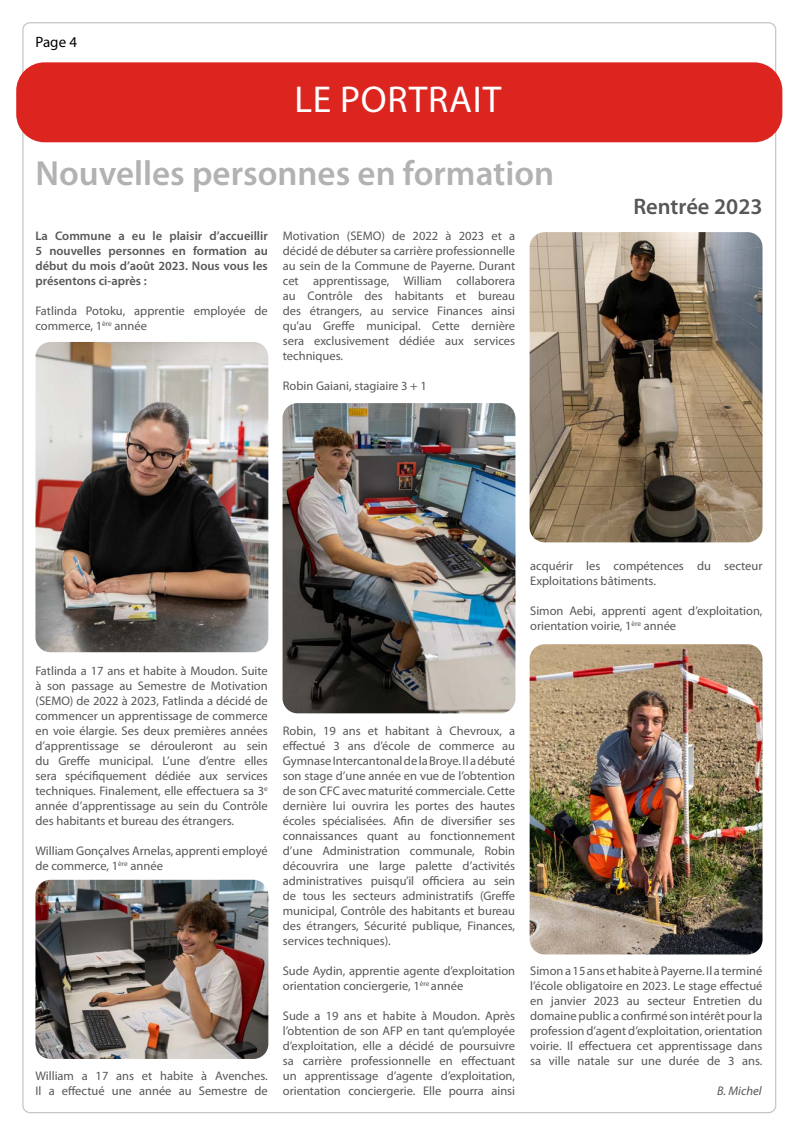
<style>
.page{position:relative;width:798px;height:1134px;background:#fff}
.page>*{position:absolute;margin:0;border:0;box-sizing:border-box;transform-origin:0 0}
.t1{font:37.5px "Myriad Pro";letter-spacing:.02em;color:#fff}
.t2{font:600 35px "Myriad Pro";color:#b3b2b2}
.t3{font:600 22.5px "Myriad Pro";color:#575756}
.t4{font:15px "Myriad Pro";color:#000}
.t5{font:12.5px/15px "Myriad Pro";color:#575756}
.t6{font:600 12.5px/15px "Myriad Pro";color:#575756;text-align:justify}
.t7{font:italic 12.5px "Myriad Pro";color:#575756}
</style>
<div class="page">
<div style="left:16px;top:62px;width:766px;height:80px;background:#dd2520;border-radius:28px"></div>
<img style="left:35px;top:342px;width:233px;height:310px">
<img style="left:35px;top:880px;width:233px;height:179px">
<img style="left:282px;top:403px;width:233px;height:310px">
<img style="left:529px;top:232px;width:233px;height:310px">
<img style="left:529px;top:644px;width:233px;height:310px">
<p class="t4" style="left:35px;top:32px;width:43px">Page 4</p>
<h1 class="t1" style="left:294px;top:76px;width:208px">LE PORTRAIT</h1>
<h2 class="t2" style="left:35px;top:151px;width:520px">Nouvelles personnes en formation</h2>
<p class="t6" style="left:35px;top:228px;width:234px">La Commune a eu le plaisir d’accueillir 5 nouvelles personnes en formation au début du mois d’août 2023. Nous vous les présentons ci-après :</p>
<p class="t5" style="left:35px;top:303px;width:234px">Fatlinda Potoku, apprentie employée de commerce, 1<sup>ère</sup> année</p>
<p class="t5" style="left:283px;top:228px;width:234px;text-align:justify">Motivation (SEMO) de 2022 à 2023 et a décidé de débuter sa carrière professionnelle au sein de la Commune de Payerne. Durant cet apprentissage, William collaborera au Contrôle des habitants et bureau des étrangers, au service Finances ainsi qu’au Greffe municipal. Cette dernière sera exclusivement dédiée aux services techniques.</p>
<p class="t5" style="left:283px;top:378px;width:145px">Robin Gaiani, stagiaire 3 + 1</p>
<h3 class="t3" style="left:633px;top:192px;width:131px">Rentrée 2023</h3>
<p class="t5" style="left:35px;top:663px;width:234px;text-align:justify">Fatlinda a 17 ans et habite à Moudon. Suite à son passage au Semestre de Motivation (SEMO) de 2022 à 2023, Fatlinda a décidé de commencer un apprentissage de commerce en voie élargie. Ses deux premières années d’apprentissage se dérouleront au sein du Greffe municipal. L’une d’entre elles sera spécifiquement dédiée aux services techniques. Finalement, elle effectuera sa 3<sup>e </sup>année d’apprentissage au sein du Contrôle des habitants et bureau des étrangers.</p>
<p class="t5" style="left:35px;top:843px;width:234px">William Gonçalves Arnelas, apprenti employé de commerce, 1<sup>ère</sup> année</p>
<p class="t5" style="left:35px;top:1068px;width:234px">William a 17 ans et habite à Avenches.<br>Il a effectué une année au Semestre de</p>
<p class="t5" style="left:530px;top:558px;width:234px">acquérir les compétences du secteur<br>Exploitations bâtiments.</p>
<p class="t5" style="left:530px;top:603px;width:234px">Simon Aebi, apprenti agent d’exploitation, orientation voirie, 1<sup>ère</sup> année</p>
<p class="t5" style="left:283px;top:723px;width:234px;text-align:justify">Robin, 19 ans et habitant à Chevroux, a effectué 3 ans d’école de commerce au Gymnase Intercantonal de la Broye. Il a débuté son stage d’une année en vue de l’obtention de son CFC avec maturité commerciale. Cette dernière lui ouvrira les portes des hautes écoles spécialisées. Afin de diversifier ses connaissances quant au fonctionnement d’une Administration communale, Robin découvrira une large palette d’activités administratives puisqu’il officiera au sein de tous les secteurs administratifs (Greffe municipal, Contrôle des habitants et bureau des étrangers, Sécurité publique, Finances, services techniques).</p>
<p class="t5" style="left:283px;top:963px;width:234px">Sude Aydin, apprentie agente d’exploitation orientation conciergerie, 1<sup>ère</sup> année</p>
<p class="t5" style="left:283px;top:1008px;width:234px;text-align:justify">Sude a 19 ans et habite à Moudon. Après l’obtention de son AFP en tant qu’employée d’exploitation, elle a décidé de poursuivre sa carrière professionnelle en effectuant un apprentissage d’agente d’exploitation, orientation conciergerie. Elle pourra ainsi</p>
<p class="t5" style="left:530px;top:963px;width:234px;text-align:justify">Simon a 15 ans et habite à Payerne. Il a terminé l’école obligatoire en 2023. Le stage effectué en janvier 2023 au secteur Entretien du domaine public a confirmé son intérêt pour la profession d’agent d’exploitation, orientation voirie. Il effectuera cet apprentissage dans sa ville natale sur une durée de 3 ans.</p>
<p class="t7" style="left:717px;top:1083px;width:46px">B. Michel</p>
</div>
